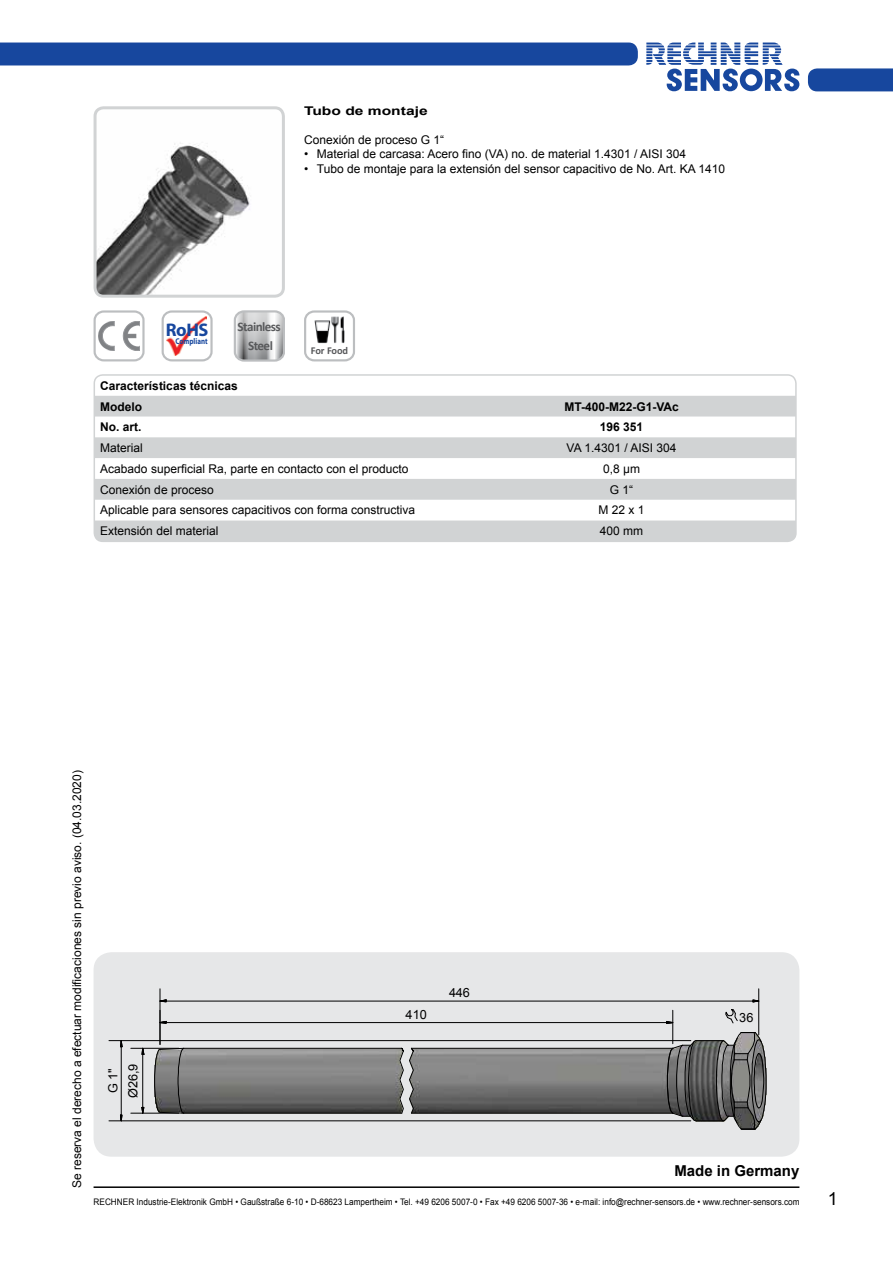
<style>
.page{position:relative;width:893px;height:1263px;background:#fff}
.page>*{position:absolute;margin:0;border:0;box-sizing:border-box;transform-origin:0 0}
.t1{font:700 18.3px "Myriad Pro";color:#17479e}
.t2{font:18px "Arial";color:#000}
.t3{font:700 15px "Arial";color:#000}
.t4{font:700 13.2px/18.1px "Calibri";letter-spacing:-.045em;color:#58595b;text-align:center}
.t5{font:12.6px "Arial";letter-spacing:-.015em;color:#000}
.t6{font:12px "Arial";color:#000}
.t7{font:700 12px/20.7px "Arial";color:#000}
.t8{font:700 12px "Arial";color:#000;scale:1.3 1}
.t9{font:700 10.5px "Calibri";letter-spacing:-.02em;color:#58595b}
.t10{font:9px "Arial";color:#000;scale:.91 1}
.t11{font:700 8.4px "Myriad Pro";color:#17479e;scale:.82 1}
</style>
<div class="page">
<svg style="left:646px;top:43px;width:153px;height:48px"></svg>
<div style="left:808px;top:68px;width:85px;height:23px;background:#17479e"></div>
<hr style="left:94px;top:1186px;width:705px;height:2px;background:#000">
<div style="left:0;top:43px;width:638px;height:22px;background:#17479e"></div>
<div style="left:94px;top:310px;width:51px;height:51px;border:2px solid #bcbec0;border-radius:9px"></div>
<svg style="left:98px;top:321px;width:42px;height:30px"></svg>
<div style="left:162px;top:310px;width:51px;height:51px;border:2px solid #bcbec0;border-radius:9px"></div>
<img style="left:166px;top:316px;width:40px;height:40px">
<div style="left:304px;top:310px;width:51px;height:51px;border:2px solid #bcbec0;border-radius:9px"></div>
<img style="left:314px;top:316px;width:31px;height:28px">
<svg style="left:235px;top:313px;width:49px;height:48px;background:#c5c5c7"></svg>
<div style="left:234px;top:310px;width:51px;height:51px;border:2px solid #bcbec0;border-radius:9px"></div>
<div style="left:94px;top:952px;width:705px;height:205px;background:#e6e7e8;border-radius:18px"></div>
<img style="left:155px;top:1032px;width:512px;height:90px">
<hr style="left:184px;top:1048px;width:218px;height:1px;background:#000">
<hr style="left:184px;top:1113px;width:218px;height:1px;background:#000">
<hr style="left:411px;top:1113px;width:262px;height:1px;background:#000">
<hr style="left:411px;top:1048px;width:262px;height:1px;background:#000">
<svg style="left:154px;top:1047px;width:31px;height:67px;background:#717171"></svg>
<svg style="left:667px;top:1031px;width:100px;height:99px"></svg>
<svg style="left:399px;top:1047px;width:15px;height:67px"></svg>
<svg style="left:725px;top:1009px;width:13px;height:15px"></svg>
<svg style="left:141px;top:1047px;width:4px;height:16px"></svg>
<svg style="left:141px;top:1106px;width:4px;height:7px"></svg>
<hr style="left:142px;top:1054px;width:1px;height:53px;background:#000">
<hr style="left:131px;top:1048px;width:48px;height:1px;background:#000">
<hr style="left:131px;top:1113px;width:48px;height:1px;background:#000">
<svg style="left:159px;top:1020px;width:8px;height:4px"></svg>
<svg style="left:666px;top:1020px;width:8px;height:4px"></svg>
<hr style="left:166px;top:1022px;width:501px;height:1px;background:#000">
<hr style="left:672px;top:1010px;width:1px;height:34px;background:#000">
<svg style="left:159px;top:999px;width:8px;height:4px"></svg>
<svg style="left:752px;top:999px;width:8px;height:4px"></svg>
<hr style="left:166px;top:1001px;width:587px;height:1px;background:#000">
<hr style="left:758px;top:989px;width:1px;height:46px;background:#000">
<hr style="left:160px;top:989px;width:1px;height:55px;background:#000">
<svg style="left:120px;top:1041px;width:3px;height:18px"></svg>
<svg style="left:120px;top:1114px;width:3px;height:8px"></svg>
<hr style="left:121px;top:1047px;width:1px;height:68px;background:#000">
<hr style="left:109px;top:1040px;width:582px;height:1px;background:#000">
<hr style="left:109px;top:1120px;width:582px;height:1px;background:#000">
<img style="left:98px;top:110px;width:183px;height:184px">
<div style="left:94px;top:106px;width:191px;height:192px;border:3px solid #d1d3d4;border-radius:9px"></div>
<svg style="left:94px;top:396px;width:700px;height:145px;fill:#d1d3d4"></svg>
<div style="left:94px;top:374px;width:703px;height:168px;border:2px solid #d1d3d4;border-radius:9px"></div>
<p class="t8" style="left:304px;top:103px;width:97px">Tubo de montaje</p>
<p class="t6" style="left:304px;top:132px;width:142px">Conexión de proceso G 1“</p>
<p class="t6" style="left:304px;top:146px;width:384px">• Material de carcasa: Acero fino (VA) no. de material 1.4301 / AISI 304</p>
<p class="t6" style="left:304px;top:161px;width:423px">• Tubo de montaje para la extensión del sensor capacitivo de No. Art. KA 1410</p>
<h1 class="t1" style="left:166px;top:318px;width:44px">RoHS</h1>
<p class="t11" style="left:175px;top:335px;width:41px">Compliant</p>
<p class="t4" style="left:238px;top:318px;width:45px">Stainless<br>Steel</p>
<p class="t7" style="left:100px;top:376px;width:139px">Características técnicas<br>Modelo</p>
<p class="t9" style="left:311px;top:343px;width:39px">For Food</p>
<p class="t7" style="left:564px;top:396px;width:116px">MT-400-M22-G1-VAc</p>
<p class="t7" style="left:100px;top:417px;width:43px">No. art.</p>
<p class="t7" style="left:600px;top:417px;width:45px">196 351</p>
<p class="t6" style="left:100px;top:440px;width:44px">Material</p>
<p class="t6" style="left:567px;top:440px;width:111px">VA 1.4301 / AISI 304</p>
<p class="t6" style="left:100px;top:461px;width:310px">Acabado superficial Ra, parte en contacto con el producto</p>
<p class="t6" style="left:603px;top:461px;width:38px">0,8 µm</p>
<p class="t6" style="left:100px;top:482px;width:115px">Conexión de proceso</p>
<p class="t6" style="left:610px;top:482px;width:25px">G 1“</p>
<p class="t6" style="left:100px;top:502px;width:316px">Aplicable para sensores capacitivos con forma constructiva</p>
<p class="t6" style="left:599px;top:502px;width:48px">M22x1</p>
<p class="t6" style="left:100px;top:523px;width:120px">Extensión del material</p>
<p class="t6" style="left:600px;top:523px;width:45px">400 mm</p>
<p class="t6" style="left:69px;top:1188px;width:419px;rotate:-90deg">Se reserva el derecho a efectuar modificaciones sin previo aviso. (04.03.2020)</p>
<p class="t5" style="left:105px;top:1093px;width:26px;rotate:-90deg">G 1"</p>
<p class="t5" style="left:125px;top:1098px;width:36px;rotate:-90deg">Ø26,9</p>
<p class="t5" style="left:406px;top:1006px;width:23px">410</p>
<p class="t5" style="left:449px;top:984px;width:22px">446</p>
<p class="t5" style="left:739px;top:1009px;width:16px">36</p>
<p class="t3" style="left:674px;top:1161px;width:127px">Made in Germany</p>
<p class="t10" style="left:94px;top:1196px;width:777px">RECHNER Industrie-Elektronik GmbH • Gaußstraße 6-10 • D-68623 Lampertheim • Tel. +49 6206 5007-0 • Fax +49 6206 5007-36 • e-mail: info@rechner-sensors.de • www.rechner-sensors.com</p>
<h2 class="t2" style="left:828px;top:1187px;width:12px">1</h2>
</div>
